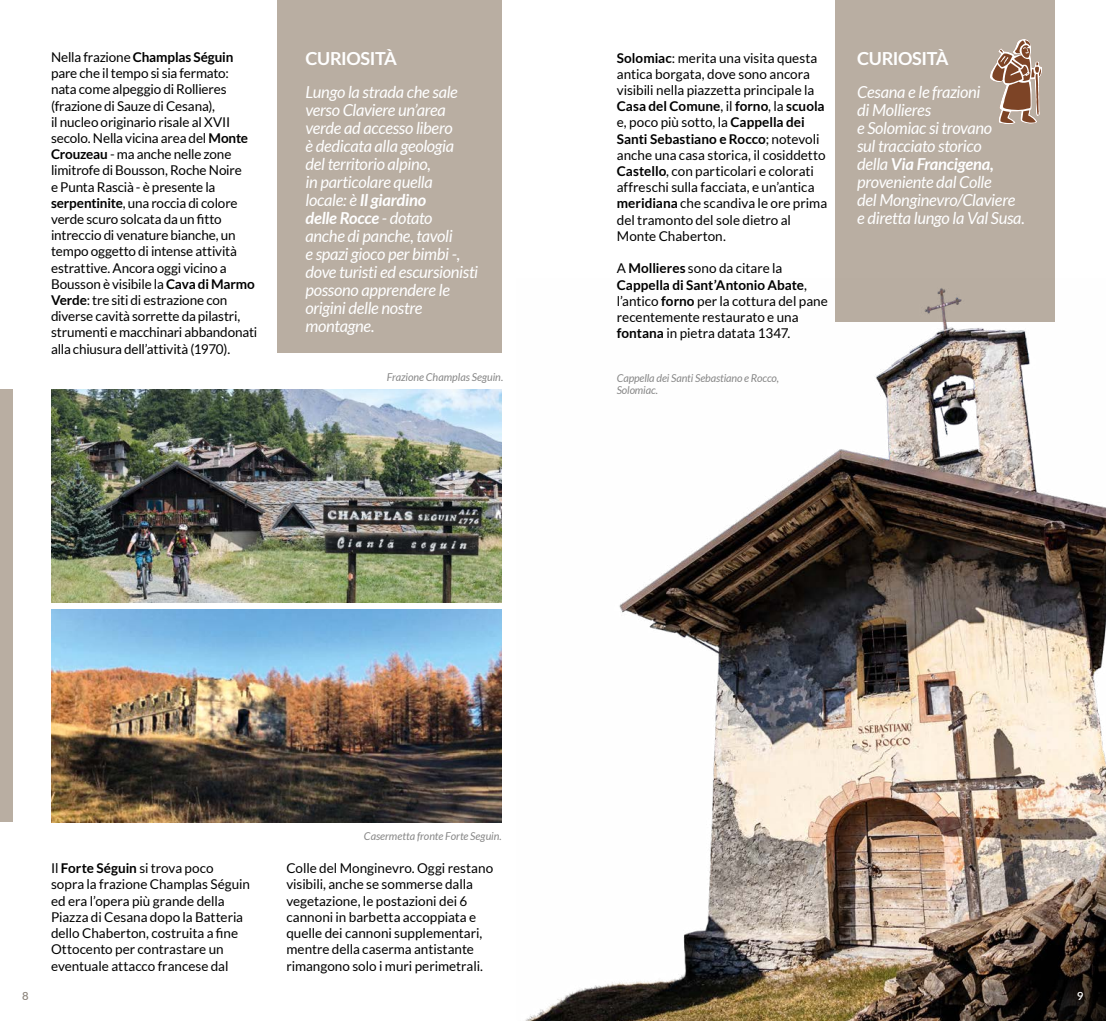
<style>
.page{position:relative;width:1106px;height:1021px;background:#fff}
.page>*{position:absolute;margin:0;border:0;box-sizing:border-box;transform-origin:0 0}
.t1{font:700 18px "Lato";letter-spacing:-.02em;color:#fff}
.t2{font:italic 16.5px/18px "Lato";letter-spacing:-.02em;color:#fff}
.t3{font:13.5px/16.2px "Lato";letter-spacing:-.005em;color:#000}
.t4{font:500 11.25px "Lato";color:#898178}
.t5{font:500 11.25px "Lato";color:#fff}
.t6{font:italic 10.8px/12.6px "Lato";letter-spacing:-.01em;color:#878787}
.s1{font-weight:700}
</style>
<div class="page">
<div style="left:836px;top:0;width:218px;height:322px;background:#b9aea2"></div>
<img style="left:526px;top:278px;width:580px;height:742px">
<img style="left:51px;top:389px;width:451px;height:213px">
<div style="left:0;top:389px;width:13px;height:433px;background:#b9aea2"></div>
<img style="left:893px;top:820px;width:213px;height:200px">
<div style="left:278px;top:0;width:224px;height:352px;background:#b9aea2"></div>
<img style="left:51px;top:609px;width:451px;height:213px">
<svg style="left:990px;top:39px;width:52px;height:85px"></svg>
<p class="t3" style="left:51px;top:49px;width:208px">Nella frazione <span class="s1">Champlas Séguin </span>pare che il tempo si sia fermato: nata come alpeggio di Rollieres (frazione di Sauze di Cesana),<br>il nucleo originario risale al XVII secolo. Nella vicina area del <span class="s1">Monte Crouzeau</span> - ma anche nelle zone limitrofe di Bousson, Roche Noire<br>e Punta Rascià - è presente la <span class="s1">serpentinite</span>, una roccia di colore verde scuro solcata da un fitto intreccio di venature bianche, un tempo oggetto di intense attività estrattive. Ancora oggi vicino a Bousson è visibile la <span class="s1">Cava di Marmo Verde</span>: tre siti di estrazione con diverse cavità sorrette da pilastri, strumenti e macchinari abbandonati alla chiusura dell’attività (1970).</p>
<h1 class="t1" style="left:305px;top:48px;width:93px">CURIOSITÀ</h1>
<p class="t2" style="left:305px;top:83px;width:174px">Lungo la strada che sale verso Claviere un’area verde ad accesso libero<br>è dedicata alla geologia<br>del territorio alpino,<br>in particolare quella locale: è <span class="s1">Il giardino<br>delle Rocce</span> - dotato<br>anche di panche, tavoli<br>e spazi gioco per bimbi -, dove turisti ed escursionisti possono apprendere le origini delle nostre montagne.</p>
<p class="t6" style="left:387px;top:371px;width:118px">Frazione Champlas Seguin.</p>
<p class="t3" style="left:617px;top:49px;width:212px"><span class="s1">Solomiac</span>: merita una visita questa antica borgata, dove sono ancora visibili nella piazzetta principale la <span class="s1">Casa del Comune</span>, il <span class="s1">forno</span>, la <span class="s1">scuola </span>e, poco più sotto, la <span class="s1">Cappella dei Santi Sebastiano e Rocco</span>; notevoli anche una casa storica, il cosiddetto <span class="s1">Castello</span>, con particolari e colorati affreschi sulla facciata, e un’antica <span class="s1">meridiana</span> che scandiva le ore prima del tramonto del sole dietro al Monte Chaberton.</p>
<p class="t3" style="left:617px;top:260px;width:213px">A <span class="s1">Mollieres</span> sono da citare la<br><span class="s1">Cappella di Sant’Antonio Abate</span>, l’antico <span class="s1">forno</span> per la cottura del pane recentemente restaurato e una <span class="s1">fontana</span> in pietra datata 1347.</p>
<p class="t6" style="left:617px;top:372px;width:164px">Cappella dei Santi Sebastiano e Rocco,<br>Solomiac.</p>
<h1 class="t1" style="left:857px;top:48px;width:93px">CURIOSITÀ</h1>
<p class="t2" style="left:857px;top:84px;width:169px">Cesana e le frazioni<br>di Mollieres<br>e Solomiac si trovano<br>sul tracciato storico<br>della <span class="s1">Via Francigena, </span>proveniente dal Colle<br>del Monginevro/Claviere e diretta lungo la Val Susa.</p>
<p class="t6" style="left:364px;top:829px;width:139px">Casermetta fronte Forte Seguin.</p>
<p class="t3" style="left:51px;top:860px;width:200px">Il <span class="s1">Forte Séguin</span> si trova poco sopra la frazione Champlas Séguin ed era l’opera più grande della<br>Piazza di Cesana dopo la Batteria dello Chaberton, costruita a fine<br>Ottocento per contrastare un eventuale attacco francese dal</p>
<p class="t3" style="left:286px;top:860px;width:208px">Colle del Monginevro. Oggi restano visibili, anche se sommerse dalla vegetazione, le postazioni dei 6 cannoni in barbetta accoppiata e quelle dei cannoni supplementari, mentre della caserma antistante rimangono solo i muri perimetrali.</p>
<p class="t4" style="left:22px;top:987px;width:8px">8</p>
<p class="t5" style="left:1077px;top:987px;width:8px">9</p>
</div>
